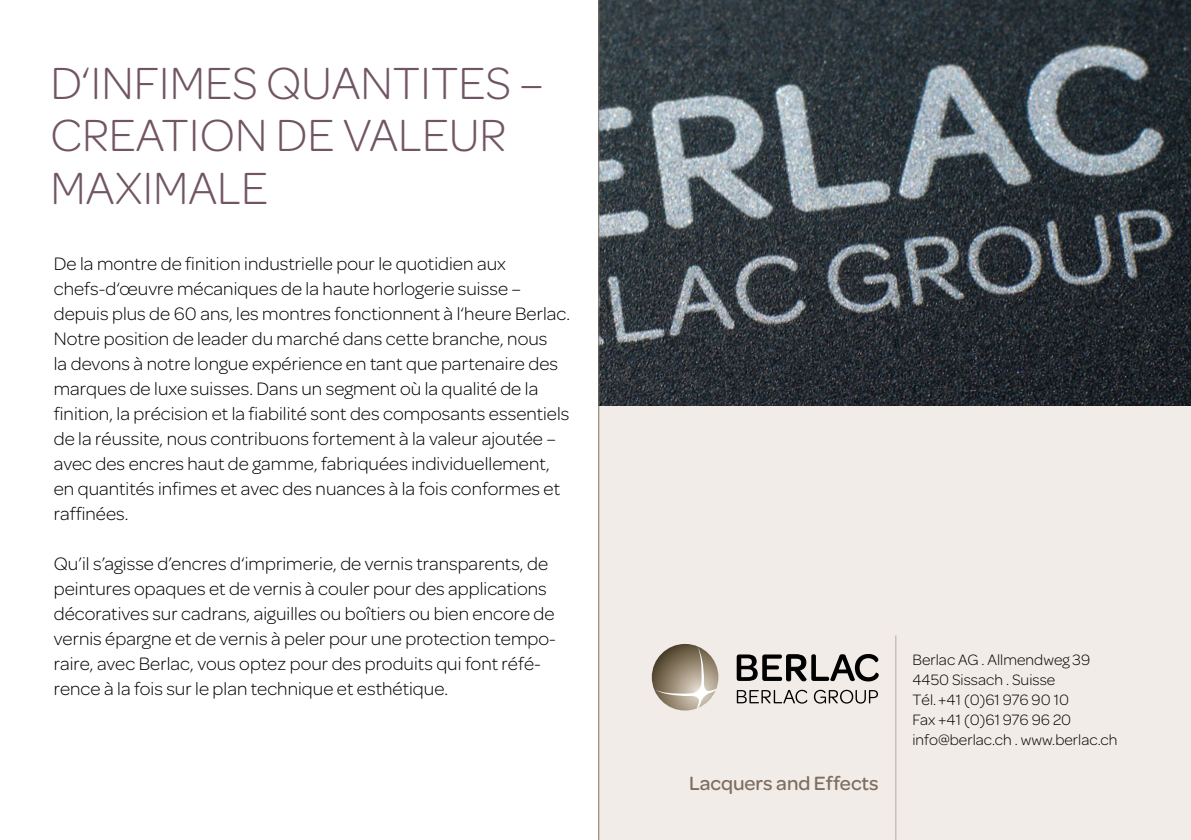
<style>
.page{position:relative;width:1191px;height:840px;background:#fff}
.page>*{position:absolute;margin:0;border:0;box-sizing:border-box;transform-origin:0 0}
.t1{font:300 48px/52px "Omnes";color:#725564}
.t2{font:500 20.4px "Omnes";color:#7f6e60}
.t3{font:300 19.2px/25px "Omnes";letter-spacing:.005em;color:#000}
.t4{font:300 16px/20px "Omnes";letter-spacing:.005em;color:#000}
</style>
<div class="page">
<div style="left:599px;top:0;width:592px;height:839px;background:#f1ece8"></div>
<img style="left:599px;top:0;width:592px;height:405px">
<svg style="left:737px;top:689px;width:70px;height:14px"></svg>
<svg style="left:814px;top:689px;width:64px;height:14px"></svg>
<svg style="left:736px;top:654px;width:142px;height:27px"></svg>
<svg style="left:652px;top:643px;width:66px;height:67px"></svg>
<svg style="left:655px;top:646px;width:61px;height:62px;background:#a69b8a"></svg>
<hr style="left:598px;top:0;width:1px;height:839px;background:#7f6e60">
<hr style="left:895px;top:635px;width:1px;height:204px;background:#b9a999">
<h1 class="t1" style="left:50px;top:56px;width:495px">D‘INFIMES QUANTITES –<br>CREATION DE VALEUR<br>MAXIMALE</h1>
<p class="t3" style="left:54px;top:250px;width:518px">De la montre de finition industrielle pour le quotidien aux chefs-d‘œuvre mécaniques de la haute horlogerie suisse – depuis plus de 60 ans, les montres fonctionnent à l‘heure Berlac.<br>Notre position de leader du marché dans cette branche, nous<br>la devons à notre longue expérience en tant que partenaire des marques de luxe suisses. Dans un segment où la qualité de la finition, la précision et la fiabilité sont des composants essentiels de la réussite, nous contribuons fortement à la valeur ajoutée – avec des encres haut de gamme, fabriquées individuellement, en quantités infimes et avec des nuances à la fois conformes et raffinées.</p>
<p class="t3" style="left:54px;top:550px;width:503px">Qu’il s’agisse d’encres d‘imprimerie, de vernis transparents, de peintures opaques et de vernis à couler pour des applications décoratives sur cadrans, aiguilles ou boîtiers ou bien encore de vernis épargne et de vernis à peler pour une protection tempo&shy;raire, avec Berlac, vous optez pour des produits qui font réfé&shy;rence à la fois sur le plan technique et esthétique.</p>
<p class="t2" style="left:689px;top:768px;width:191px">Lacquers and Effects</p>
<p class="t4" style="left:912px;top:648px;width:206px">Berlac AG . Allmendweg 39<br>4450 Sissach . Suisse<br>Tél. +41 (0)61 976 90 10<br>Fax +41 (0)61 976 96 20 info@berlac.ch . www.berlac.ch</p>
</div>
